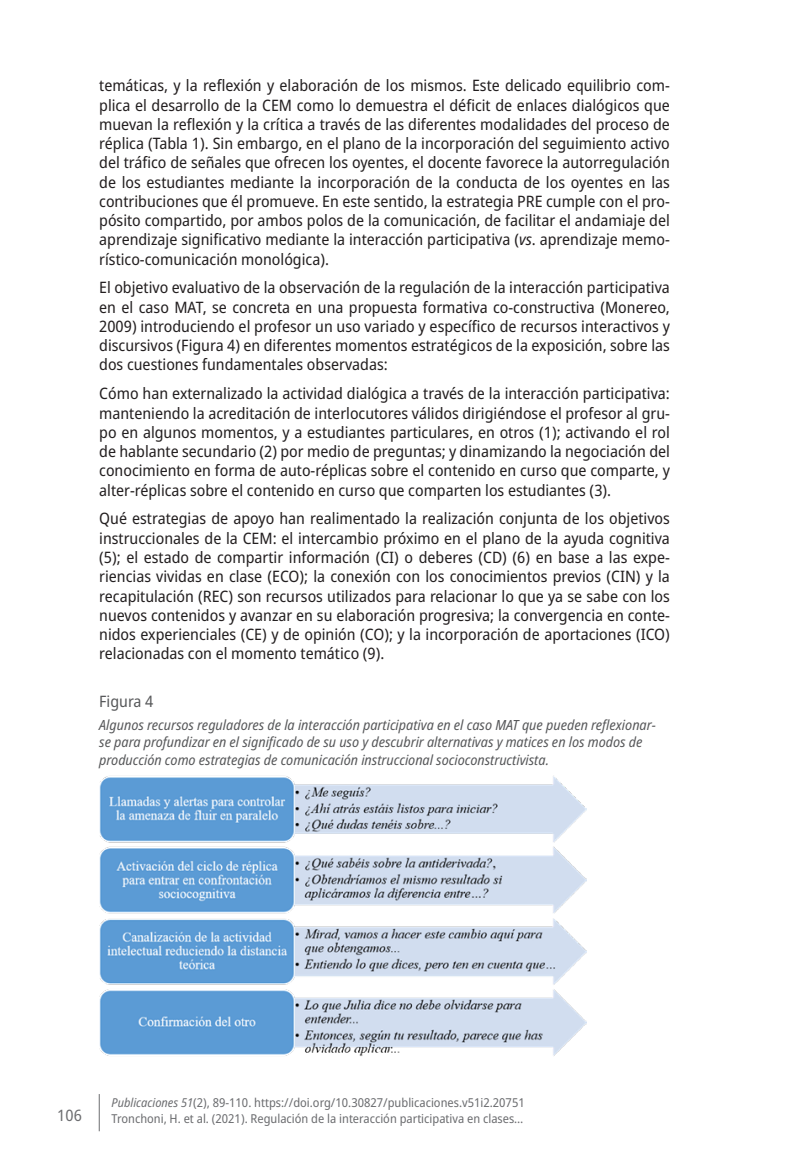
<style>
.page{position:relative;width:794px;height:1166px;background:#fff}
.page>*{position:absolute;margin:0;border:0;box-sizing:border-box;transform-origin:0 0}
.t1{font:semi-condensed 15.75px/19.2px "Noto Sans";color:#231f20;text-align:justify}
.sps_figuras_num{font:semi-condensed 15.75px "Noto Sans";color:#57585a}
.t2{font:semi-condensed 15.75px "Noto Sans";color:#6c6d70}
.sps_figuras_titulo{font:italic semi-condensed 14px/17.5px "Noto Sans";color:#57585a}
.t3{font:semi-condensed 12.25px "Noto Sans";color:#6c6d70}
.s1{font-style:italic}
</style>
<div class="page">
<hr style="left:99px;top:1094px;width:1px;height:37px;background:#6c6d70">
<img style="left:99px;top:775px;width:487px;height:281px">
<p class="t1" style="left:99px;top:76px;width:572px">temáticas, y la reflexión y elaboración de los mismos. Este delicado equilibrio com&shy;plica el desarrollo de la CEM como lo demuestra el déficit de enlaces dialógicos que muevan la reflexión y la crítica a través de las diferentes modalidades del proceso de réplica (Tabla 1). Sin embargo, en el plano de la incorporación del seguimiento activo del tráfico de señales que ofrecen los oyentes, el docente favorece la autorregulación de los estudiantes mediante la incorporación de la conducta de los oyentes en las contribuciones que él promueve. En este sentido, la estrategia PRE cumple con el pro&shy;pósito compartido, por ambos polos de la comunicación, de facilitar el andamiaje del aprendizaje significativo mediante la interacción participativa (<span class="s1">vs</span>. aprendizaje memo&shy;rístico-comunicación monológica).</p>
<p class="t1" style="left:99px;top:278px;width:572px">El objetivo evaluativo de la observación de la regulación de la interacción participativa en el caso MAT, se concreta en una propuesta formativa co-constructiva (Monereo, 2009) introduciendo el profesor un uso variado y específico de recursos interactivos y discursivos (Figura 4) en diferentes momentos estratégicos de la exposición, sobre las dos cuestiones fundamentales observadas:</p>
<p class="t1" style="left:99px;top:384px;width:572px">Cómo han externalizado la actividad dialógica a través de la interacción participativa: manteniendo la acreditación de interlocutores válidos dirigiéndose el profesor al gru&shy;po en algunos momentos, y a estudiantes particulares, en otros (1); activando el rol de hablante secundario (2) por medio de preguntas; y dinamizando la negociación del conocimiento en forma de auto-réplicas sobre el contenido en curso que comparte, y alter-réplicas sobre el contenido en curso que comparten los estudiantes (3).</p>
<p class="t1" style="left:99px;top:509px;width:572px">Qué estrategias de apoyo han realimentado la realización conjunta de los objetivos instruccionales de la CEM: el intercambio próximo en el plano de la ayuda cognitiva (5); el estado de compartir información (CI) o deberes (CD) (6) en base a las expe&shy;riencias vividas en clase (ECO); la conexión con los conocimientos previos (CIN) y la recapitulación (REC) son recursos utilizados para relacionar lo que ya se sabe con los nuevos contenidos y avanzar en su elaboración progresiva; la convergencia en conte&shy;nidos experienciales (CE) y de opinión (CO); y la incorporación de aportaciones (ICO) relacionadas con el momento temático (9).</p>
<p class="sps_figuras_num" style="left:99px;top:691px;width:56px">Figura 4</p>
<p class="sps_figuras_titulo" style="left:99px;top:716px;width:558px">Algunos recursos reguladores de la interacción participativa en el caso MAT que pueden reflexionar&shy;se para profundizar en el significado de su uso y descubrir alternativas y matices en los modos de producción como estrategias de comunicación instruccional socioconstructivista.</p>
<p class="t3" style="left:112px;top:1094px;width:414px"><span class="s1">Publicaciones 51</span>(2), 89-110. https://doi.org/10.30827/publicaciones.v51i2.20751</p>
<p class="t2" style="left:57px;top:1104px;width:26px">106</p>
<p class="t3" style="left:112px;top:1110px;width:413px">Tronchoni, H. et al. (2021). Regulación de la interacción participativa en clases…</p>
</div>
